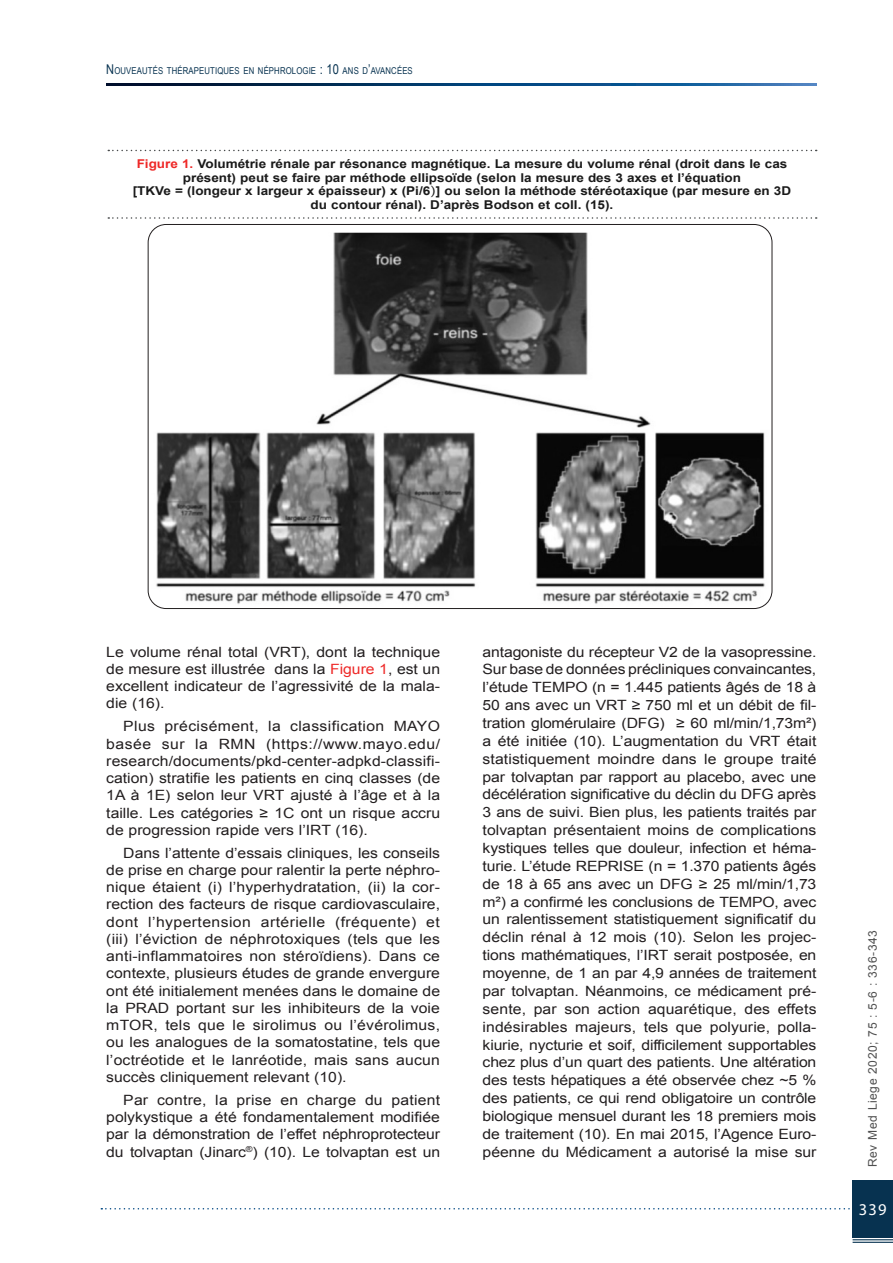
<style>
.page{position:relative;width:893px;height:1263px;background:#fff}
.page>*{position:absolute;margin:0;border:0;box-sizing:border-box;transform-origin:0 0}
.t1{font:16.5px "Myriad Pro";color:#fff}
.t2{font:14.1px/17.9px "Arial";color:#231f20;text-align:justify;scale:1.11 1}
.t3{font:700 12.15px/13.5px "Arial";color:#1a1a1a;text-align:center;scale:1.11 1}
.t4{font:12px "Arial";letter-spacing:.05em;color:#505050}
.t5{font:9.45px "Arial Narrow";letter-spacing:.015em;color:#073250}
.s1{font-size:13.5px}
.s2{color:#ee2928}
</style>
<div class="page">
<svg style="left:101px;top:1208px;width:752px;height:1px"></svg>
<div style="left:853px;top:1180px;width:40px;height:57px;background:#073250"></div>
<hr style="left:853px;top:1239px;width:40px;height:1px;background:#073250">
<hr style="left:853px;top:1242px;width:40px;height:1px;background:#073250">
<svg style="left:106px;top:84px;width:710px;height:1px"></svg>
<img style="left:148px;top:233px;width:624px;height:375px">
<svg style="left:108px;top:150px;width:709px;height:1px"></svg>
<svg style="left:108px;top:217px;width:709px;height:2px"></svg>
<p class="t5" style="left:106px;top:63px;width:308px"><span class="s1">N</span>OUVEAUTÉS THÉRAPEUTIQUES EN NÉPHROLOGIE <span class="s1">: 10</span> ANS D<span class="s1">’</span>AVANCÉES</p>
<p class="t3" style="left:133px;top:158px;width:595px"><span class="s2">Figure 1.</span> Volumétrie rénale par résonance magnétique. La mesure du volume rénal (droit dans le cas présent) peut se faire par méthode ellipsoïde (selon la mesure des 3 axes et l’équation<br>[TKVe = (longeur x largeur x épaisseur) x (Pi/6 ] ou selon la méthode stéréotaxique (par mesure en 3D du contour rénal). D’après Bodson et coll. (15).</p>
<p class="t2" style="left:106px;top:643px;width:302px;line-height:17.2px">Le volume rénal total (VRT), dont la technique de mesure est illustrée dans la <span class="s2">Figure 1</span>, est un excellent indicateur de l’agressivité de la mala&shy;die (16).</p>
<p class="t2" style="left:106px;top:718px;width:302px;line-height:17.2px;text-indent:17px">Plus précisément, la classification MAYO basée sur la RMN (https://www.mayo.edu/ research/documents/pkd-center-adpkd-classifi&shy;cation) stratifie les patients en cinq classes (de 1A à 1E) selon leur VRT ajusté à l’âge et à la taille. Les catégories ≥ 1C ont un risque accru de progression rapide vers l’IRT (16).</p>
<p class="t2" style="left:106px;top:844px;width:302px;line-height:17.2px;text-indent:17px">Dans l’attente d’essais cliniques, les conseils de prise en charge pour ralentir la perte néphro&shy;nique étaient (i) l’hyperhydratation, (ii) la cor&shy;rection des facteurs de risque cardiovasculaire, dont l’hypertension artérielle (fréquente) et (iii) l’éviction de néphrotoxiques (tels que les anti-inflammatoires non stéroïdiens). Dans ce contexte, plusieurs études de grande envergure ont été initialement menées dans le domaine de la PRAD portant sur les inhibiteurs de la voie mTOR, tels que le sirolimus ou l’évérolimus, ou les analogues de la somatostatine, tels que l’octréotide et le lanréotide, mais sans aucun succès cliniquement relevant (10).</p>
<p class="t2" style="left:106px;top:1091px;width:302px;line-height:17.2px;text-indent:17px">Par contre, la prise en charge du patient polykystique a été fondamentalement modifiée par la démonstration de l’effet néphroprotecteur du tolvaptan (Jinarc<sup>®</sup>) (10). Le tolvaptan est un</p>
<p class="t2" style="left:483px;top:643px;width:302px">antagoniste du récepteur V2 de la vasopressine.<br>Sur base de données précliniques convaincantes, l’étude TEMPO (n = 1.445 patients âgés de 18 à 50 ans avec un VRT ≥ 750 ml et un débit de fil&shy;tration glomérulaire (DFG) ≥ 60 ml/min/1,73m²) a été initiée (10). L’augmentation du VRT était statistiquement moindre dans le groupe traité par tolvaptan par rapport au placebo, avec une décélération significative du déclin du DFG après 3 ans de suivi. Bien plus, les patients traités par tolvaptan présentaient moins de complications kystiques telles que douleur, infection et héma&shy;turie. L’étude REPRISE (n = 1.370 patients âgés de 18 à 65 ans avec un DFG ≥ 25 ml/min/1,73 m²) a confirmé les conclusions de TEMPO, avec un ralentissement statistiquement significatif du déclin rénal à 12 mois (10). Selon les projec&shy;tions mathématiques, l’IRT serait postposée, en moyenne, de 1 an par 4,9 années de traitement par tolvaptan. Néanmoins, ce médicament pré&shy;sente, par son action aquarétique, des effets indésirables majeurs, tels que polyurie, polla&shy;kiurie, nycturie et soif, difficilement supportables chez plus d’un quart des patients. Une altération des tests hépatiques a été observée chez ~5 % des patients, ce qui rend obligatoire un contrôle biologique mensuel durant les 18 premiers mois de traitement (10). En mai 2015, l’Agence Euro&shy;péenne du Médicament a autorisé la mise sur</p>
<p class="t4" style="left:865px;top:1167px;width:239px;rotate:-90deg">Rev Med Liege 2020; 75 : 5-6 : 336-343</p>
<p class="t1" style="left:859px;top:1199px;width:29px">339</p>
</div>
